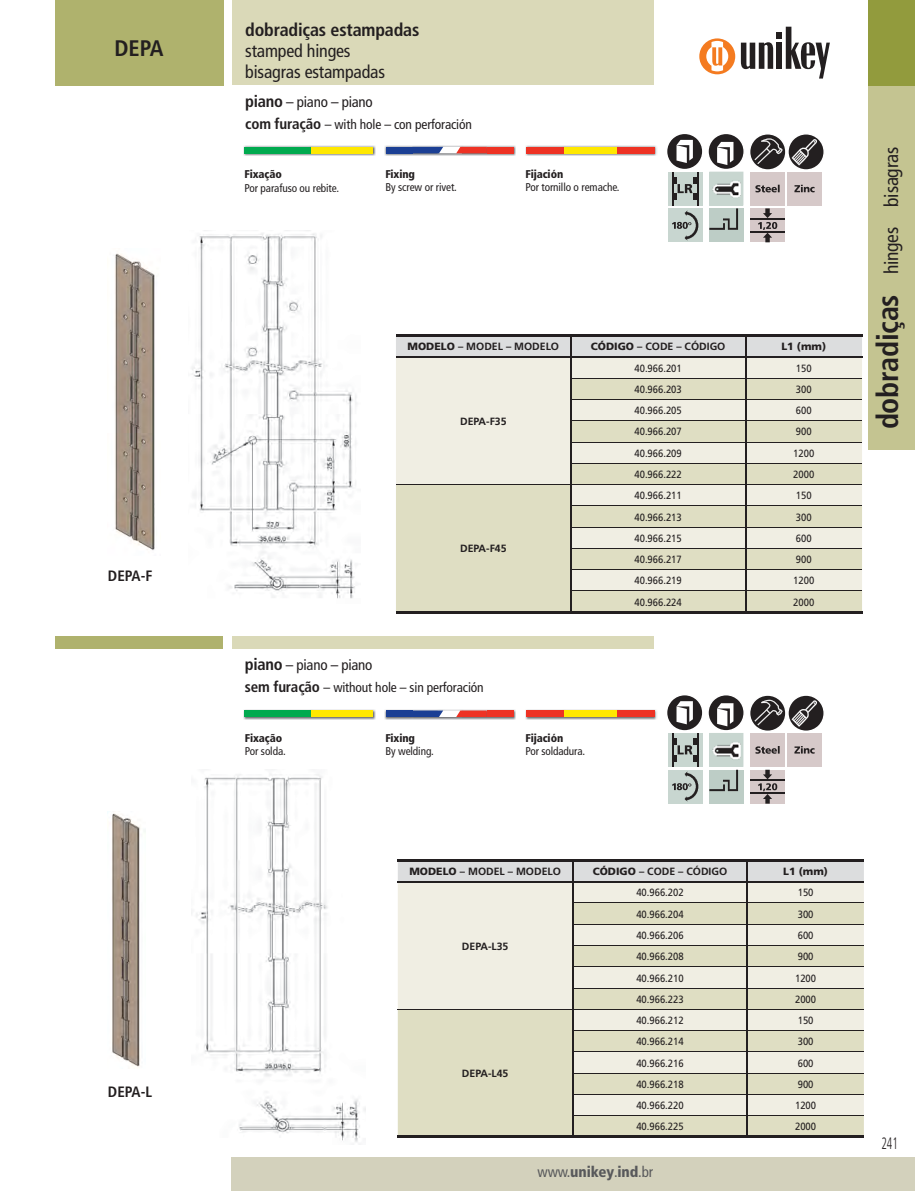
<style>
.page{position:relative;width:915px;height:1191px;background:#fff}
.page>*{position:absolute;margin:0;border:0;box-sizing:border-box;transform-origin:0 0}
.t1{font:700 condensed 30px "Frutiger";letter-spacing:-.01em;color:#231f20}
.t2{font:700 condensed 22.5px "Frutiger";color:#231f20}
.t3{font:condensed 19.5px "Frutiger";letter-spacing:-.01em;color:#231f20}
.t4{font:condensed 18px/21px "Frutiger";letter-spacing:-.01em;color:#231f20}
.t5{font:700 condensed 18px "Frutiger";letter-spacing:-.01em;color:#231f20}
.t6{font:300 condensed 16.5px "Frutiger";color:#231f20;scale:.7 1}
.t7{font:condensed 15px "Frutiger";letter-spacing:-.015em;color:#231f20}
.t8{font:900 condensed 15px "Frutiger";letter-spacing:-.01em;color:#58595b}
.t9{font:700 condensed 15px "Frutiger";color:#231f20}
.t10{font:condensed 13.5px "Frutiger";letter-spacing:-.01em;color:#231f20}
.t11{font:condensed 11.25px "Frutiger";letter-spacing:-.01em;color:#231f20}
.t12{font:900 condensed 11.25px "Frutiger";letter-spacing:-.01em;color:#231f20}
.t13{font:10.5px "Frutiger";color:#231f20;scale:.9 1}
.t14{font:700 10.5px "Frutiger";color:#231f20}
.t15{font:900 10.5px "Frutiger";color:#231f20}
.s1{font-weight:700;font-size:16.5px}
.s2{font-weight:700;font-size:15px}
.s3{font-weight:900}
.s4{font-weight:400}
.s5{font-weight:400;font-size:19.5px}
</style>
<div class="page">
<svg style="left:740px;top:27px;width:89px;height:52px"></svg>
<div style="left:699px;top:38px;width:36px;height:36px;background:#f47b20;border-radius:50%"></div>
<svg style="left:706px;top:41px;width:22px;height:30px"></svg>
<div style="left:232px;top:0;width:421px;height:85px;background:#dad9b8"></div>
<div style="left:232px;top:1157px;width:682px;height:33px;background:#d3d1bc"></div>
<div style="left:55px;top:0;width:168px;height:85px;background:#afb26d"></div>
<div style="left:867px;top:0;width:47px;height:449px;background:#c4c491"></div>
<img style="left:384px;top:146px;width:131px;height:10px">
<div style="left:437px;top:147px;width:24px;height:6px;background:#fff"></div>
<div style="left:386px;top:147px;width:26px;height:6px;background:#1b3f94"></div>
<svg style="left:412px;top:147px;width:31px;height:6px"></svg>
<svg style="left:456px;top:147px;width:30px;height:6px"></svg>
<div style="left:486px;top:147px;width:27px;height:6px;background:#ee3224"></div>
<img style="left:525px;top:146px;width:131px;height:10px">
<div style="left:562px;top:147px;width:55px;height:6px;background:#ffe800"></div>
<div style="left:526px;top:147px;width:37px;height:6px;background:#ee3224"></div>
<div style="left:617px;top:147px;width:37px;height:6px;background:#ee3224"></div>
<img style="left:243px;top:146px;width:132px;height:10px">
<div style="left:309px;top:147px;width:63px;height:6px;background:#ffe800"></div>
<div style="left:245px;top:147px;width:66px;height:6px;background:#00aa4f"></div>
<div style="left:867px;top:0;width:47px;height:85px;background:#929b3d"></div>
<hr style="left:396px;top:611px;width:465px;height:2px;background:#231f20">
<hr style="left:396px;top:334px;width:465px;height:3px;background:#231f20">
<svg style="left:396px;top:337px;width:465px;height:274px;background:#e0dfce"></svg>
<hr style="left:396px;top:356px;width:465px;height:1px;background:#231f20">
<hr style="left:397px;top:1135px;width:466px;height:3px;background:#231f20">
<hr style="left:397px;top:859px;width:466px;height:2px;background:#231f20">
<svg style="left:397px;top:861px;width:466px;height:274px;background:#dedccc"></svg>
<hr style="left:397px;top:881px;width:466px;height:1px;background:#231f20">
<img style="left:192px;top:233px;width:165px;height:366px">
<img style="left:196px;top:769px;width:169px;height:373px">
<div style="left:232px;top:636px;width:421px;height:13px;background:#dad9b8"></div>
<div style="left:55px;top:636px;width:168px;height:12px;background:#afb26d"></div>
<img style="left:115px;top:253px;width:40px;height:298px">
<img style="left:384px;top:709px;width:131px;height:10px">
<div style="left:437px;top:710px;width:24px;height:7px;background:#fff"></div>
<div style="left:386px;top:710px;width:26px;height:7px;background:#1b3f94"></div>
<svg style="left:412px;top:710px;width:31px;height:7px"></svg>
<svg style="left:456px;top:710px;width:30px;height:7px"></svg>
<div style="left:486px;top:710px;width:27px;height:7px;background:#ee3224"></div>
<img style="left:525px;top:709px;width:131px;height:10px">
<div style="left:562px;top:710px;width:55px;height:7px;background:#ffe800"></div>
<div style="left:526px;top:710px;width:37px;height:7px;background:#ee3224"></div>
<div style="left:616px;top:710px;width:38px;height:7px;background:#ee3224"></div>
<img style="left:243px;top:709px;width:132px;height:10px">
<div style="left:309px;top:710px;width:63px;height:7px;background:#ffe800"></div>
<div style="left:244px;top:710px;width:67px;height:7px;background:#00aa4f"></div>
<img style="left:112px;top:813px;width:28px;height:254px">
<svg style="left:667px;top:134px;width:157px;height:108px"></svg>
<svg style="left:667px;top:695px;width:157px;height:108px"></svg>
<h2 class="t2" style="left:114px;top:39px;width:51px">DEPA</h2>
<h3 class="t9" style="left:108px;top:569px;width:46px">DEPA-F</h3>
<h3 class="t9" style="left:108px;top:1085px;width:46px">DEPA-L</h3>
<h3 class="t5" style="left:245px;top:22px;width:175px">dobradiças estampadas</h3>
<h3 class="t4" style="left:245px;top:41px;width:141px">stamped hinges bisagras estampadas</h3>
<h3 class="t7" style="left:245px;top:96px;width:129px"><span class="s1">piano</span> – piano – piano</h3>
<p class="t10" style="left:245px;top:119px;width:228px"><span class="s2">com furação</span> – with hole – con perforación</p>
<p class="t12" style="left:244px;top:170px;width:39px">Fixação</p>
<p class="t11" style="left:244px;top:183px;width:96px">Por parafuso ou rebite.</p>
<p class="t12" style="left:385px;top:169px;width:31px">Fixing</p>
<p class="t11" style="left:385px;top:183px;width:73px">By screw or rivet.</p>
<p class="t12" style="left:525px;top:169px;width:39px">Fijación</p>
<p class="t11" style="left:525px;top:183px;width:95px">Por tornillo o remache.</p>
<p class="t14" style="left:407px;top:342px;width:153px"><span class="s3">MODELO</span> – MODEL – MODELO</p>
<p class="t14" style="left:590px;top:342px;width:136px"><span class="s3">CÓDIGO</span> – CODE – CÓDIGO</p>
<p class="t15" style="left:781px;top:342px;width:46px">L1 (mm)</p>
<p class="t14" style="left:460px;top:417px;width:48px">DEPA-F35</p>
<p class="t14" style="left:460px;top:544px;width:48px">DEPA-F45</p>
<h3 class="t7" style="left:245px;top:658px;width:129px"><span class="s1">piano</span> – piano – piano</h3>
<p class="t10" style="left:245px;top:682px;width:240px"><span class="s2">sem furação</span> – without hole – sin perforación</p>
<p class="t12" style="left:245px;top:733px;width:39px">Fixação</p>
<p class="t11" style="left:245px;top:746px;width:42px">Por solda.</p>
<p class="t12" style="left:385px;top:733px;width:31px">Fixing</p>
<p class="t11" style="left:385px;top:747px;width:50px">By welding.</p>
<p class="t12" style="left:525px;top:733px;width:39px">Fijación</p>
<p class="t11" style="left:525px;top:747px;width:61px">Por soldadura.</p>
<p class="t13" style="left:634px;top:364px;width:54px">40.966.201</p>
<p class="t13" style="left:795px;top:364px;width:19px">150</p>
<p class="t13" style="left:634px;top:385px;width:54px">40.966.203</p>
<p class="t13" style="left:795px;top:385px;width:19px">300</p>
<p class="t13" style="left:634px;top:406px;width:54px">40.966.205</p>
<p class="t13" style="left:795px;top:406px;width:19px">600</p>
<p class="t13" style="left:634px;top:427px;width:54px">40.966.207</p>
<p class="t13" style="left:795px;top:427px;width:19px">900</p>
<p class="t13" style="left:634px;top:449px;width:54px">40.966.209</p>
<p class="t13" style="left:793px;top:449px;width:25px">1200</p>
<p class="t13" style="left:634px;top:470px;width:54px">40.966.222</p>
<p class="t13" style="left:793px;top:470px;width:25px">2000</p>
<p class="t13" style="left:634px;top:491px;width:54px">40.966.211</p>
<p class="t13" style="left:795px;top:491px;width:19px">150</p>
<p class="t13" style="left:634px;top:512px;width:54px">40.966.213</p>
<p class="t13" style="left:795px;top:512px;width:19px">300</p>
<p class="t13" style="left:634px;top:534px;width:54px">40.966.215</p>
<p class="t13" style="left:795px;top:534px;width:19px">600</p>
<p class="t13" style="left:634px;top:555px;width:54px">40.966.217</p>
<p class="t13" style="left:795px;top:555px;width:19px">900</p>
<p class="t13" style="left:634px;top:576px;width:54px">40.966.219</p>
<p class="t13" style="left:793px;top:576px;width:25px">1200</p>
<p class="t13" style="left:634px;top:598px;width:54px">40.966.224</p>
<p class="t13" style="left:793px;top:598px;width:25px">2000</p>
<p class="t14" style="left:409px;top:867px;width:153px"><span class="s3">MODELO</span> – MODEL – MODELO</p>
<p class="t14" style="left:592px;top:867px;width:136px"><span class="s3">CÓDIGO</span> – CODE – CÓDIGO</p>
<p class="t15" style="left:783px;top:867px;width:46px">L1 (mm)</p>
<p class="t14" style="left:462px;top:941px;width:48px">DEPA-L35</p>
<p class="t14" style="left:462px;top:1069px;width:48px">DEPA-L45</p>
<p class="t13" style="left:636px;top:888px;width:54px">40.966.202</p>
<p class="t13" style="left:797px;top:888px;width:19px">150</p>
<p class="t13" style="left:636px;top:909px;width:54px">40.966.204</p>
<p class="t13" style="left:797px;top:909px;width:19px">300</p>
<p class="t13" style="left:636px;top:931px;width:54px">40.966.206</p>
<p class="t13" style="left:797px;top:931px;width:19px">600</p>
<p class="t13" style="left:636px;top:952px;width:54px">40.966.208</p>
<p class="t13" style="left:797px;top:952px;width:19px">900</p>
<p class="t13" style="left:636px;top:973px;width:54px">40.966.210</p>
<p class="t13" style="left:794px;top:973px;width:25px">1200</p>
<p class="t13" style="left:636px;top:995px;width:54px">40.966.223</p>
<p class="t13" style="left:794px;top:995px;width:25px">2000</p>
<p class="t13" style="left:636px;top:1016px;width:54px">40.966.212</p>
<p class="t13" style="left:797px;top:1016px;width:19px">150</p>
<p class="t13" style="left:636px;top:1037px;width:54px">40.966.214</p>
<p class="t13" style="left:797px;top:1037px;width:19px">300</p>
<p class="t13" style="left:636px;top:1058px;width:54px">40.966.216</p>
<p class="t13" style="left:797px;top:1058px;width:19px">600</p>
<p class="t13" style="left:636px;top:1080px;width:54px">40.966.218</p>
<p class="t13" style="left:797px;top:1080px;width:19px">900</p>
<p class="t13" style="left:636px;top:1101px;width:54px">40.966.220</p>
<p class="t13" style="left:794px;top:1101px;width:25px">1200</p>
<p class="t13" style="left:636px;top:1122px;width:54px">40.966.225</p>
<p class="t13" style="left:794px;top:1122px;width:25px">2000</p>
<h3 class="t8" style="left:537px;top:1166px;width:117px"><span class="s4">www.</span>unikey<span class="s4">.</span>ind<span class="s4">.br</span></h3>
<h3 class="t3" style="left:883px;top:207px;width:61px;rotate:-90deg">bisagras</h3>
<h1 class="t1" style="left:875px;top:429px;width:204px;rotate:-90deg">dobradiças <span class="s5">hinges</span></h1>
<h3 class="t6" style="left:881px;top:1137px;width:25px">241</h3>
</div>
